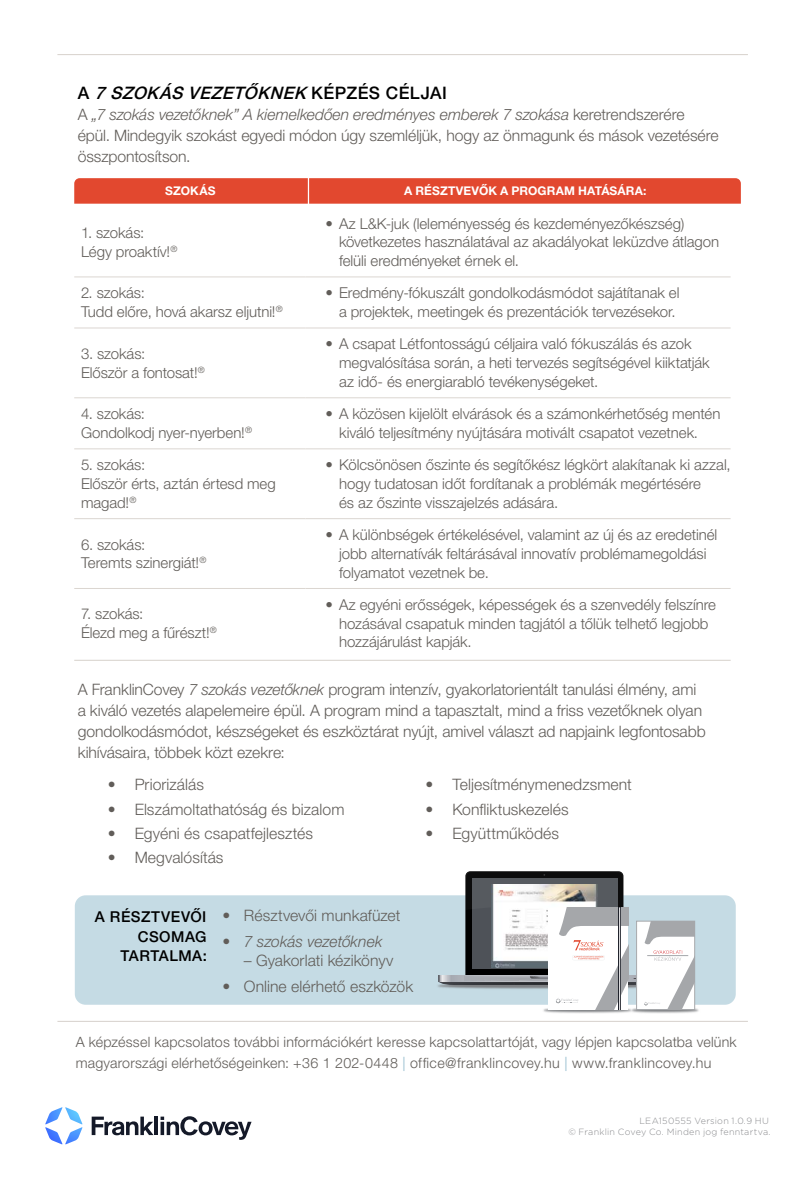
<style>
.page{position:relative;width:810px;height:1188px;background:#fff}
.page>*{position:absolute;margin:0;border:0;box-sizing:border-box;transform-origin:0 0}
.t1{font:italic 500 17.25px "Helvetica Neue LT Pro";color:#000}
.t2{font:300 15.75px/21px "Helvetica Neue LT Pro";letter-spacing:-.005em;color:#615d59}
.t3{font:italic 300 15.75px "Helvetica Neue LT Pro";color:#615d59}
.t4{font:300 15px/18.8px "Helvetica Neue LT Pro";letter-spacing:-.005em;color:#615d59}
.t5{font:500 15px/19.5px "Helvetica Neue LT Pro";letter-spacing:.035em;color:#000;text-align:right}
.t6{font:300 14.25px/21px "Helvetica Neue LT Pro";letter-spacing:.015em;color:#615d59}
.t7{font:700 12px "Helvetica Neue LT Pro";letter-spacing:.015em;color:#fff}
.t8{font:300 9px/12px "Gotham";letter-spacing:.03em;color:#898a8d;text-align:right}
.s1{font-style:normal}
.s2{font-style:italic}
.s3{color:#8bb7c9}
</style>
<div class="page">
<hr style="left:74px;top:277px;width:231px;height:1px;background:#dbd6d1">
<hr style="left:305px;top:277px;width:426px;height:1px;background:#dbd6d1">
<hr style="left:74px;top:328px;width:231px;height:1px;background:#dbd6d1">
<hr style="left:305px;top:328px;width:426px;height:1px;background:#dbd6d1">
<hr style="left:74px;top:397px;width:231px;height:1px;background:#dbd6d1">
<hr style="left:305px;top:397px;width:426px;height:1px;background:#dbd6d1">
<hr style="left:74px;top:448px;width:231px;height:1px;background:#dbd6d1">
<hr style="left:305px;top:448px;width:426px;height:1px;background:#dbd6d1">
<hr style="left:74px;top:518px;width:231px;height:1px;background:#dbd6d1">
<hr style="left:305px;top:518px;width:426px;height:1px;background:#dbd6d1">
<hr style="left:74px;top:588px;width:231px;height:1px;background:#dbd6d1">
<hr style="left:305px;top:588px;width:426px;height:1px;background:#dbd6d1">
<svg style="left:74px;top:178px;width:667px;height:26px;background:#e24c33"></svg>
<hr style="left:57px;top:54px;width:691px;height:1px;background:#dbd6d1">
<hr style="left:74px;top:660px;width:657px;height:1px;background:#dbd6d1">
<hr style="left:57px;top:1021px;width:691px;height:1px;background:#dbd6d1">
<div style="left:75px;top:895px;width:661px;height:110px;background:#c5dbe4;border-radius:11px"></div>
<img style="left:543px;top:1010px;width:84px;height:3px">
<img style="left:627px;top:1003px;width:76px;height:10px">
<svg style="left:438px;top:871px;width:256px;height:139px"></svg>
<svg style="left:92px;top:1117px;width:62px;height:18px"></svg>
<hr style="left:154px;top:1117px;width:4px;height:18px;background:#141928">
<svg style="left:161px;top:1116px;width:91px;height:24px"></svg>
<svg style="left:45px;top:1107px;width:38px;height:37px"></svg>
<p class="t1" style="left:78px;top:83px;width:371px"><span class="s1">A</span> 7 SZOKÁS VEZETŐKNEK <span class="s1">KÉPZÉS CÉL JAI</span></p>
<p class="t2" style="left:78px;top:104px;width:642px">A <span class="s2">„7 szokás vezeto˝ knek” A kiemelkedo˝ en eredményes emberek 7 szokása</span> keretrendszerére épül. Mindegyik szokást egyedi módon úgy szemléljük, hogy az önmagunk és mások vezetésére összpontosítson.</p>
<p class="t7" style="left:165px;top:184px;width:52px">SZOKÁS</p>
<p class="t7" style="left:404px;top:184px;width:244px">A RÉSZTVEVŐK A PROGRAM HATÁSÁRA:</p>
<p class="t4" style="left:81px;top:223px;width:98px">1. szokás:<br>Légy proaktív!<sup>®</sup></p>
<p class="t4" style="left:339px;top:214px;width:382px;text-indent:-14px">• Az L&amp;K-juk (leleményesség és kezdeményezőkészség) következetes használatával az akadályokat leküzdve átlagon felüli eredményeket érnek el.</p>
<p class="t4" style="left:81px;top:283px;width:203px">2. szokás:<br>Tudd előre, hová akarsz eljutni!<sup>®</sup></p>
<p class="t4" style="left:326px;top:283px;width:355px;text-align:right">• Eredmény-fókuszált gondolkodásmódot sajátítanak el a projektek, meetingek és prezentációk tervezésekor.</p>
<p class="t4" style="left:81px;top:344px;width:125px">3. szokás:<br>Először a fontosat!<sup>®</sup></p>
<p class="t4" style="left:339px;top:334px;width:372px;text-indent:-14px">• A csapat Létfontosságú céljaira való fókuszálás és azok megvalósítása során, a heti tervezés segítségével kiiktatják az idő- és energiarabló tevékenységeket.</p>
<p class="t4" style="left:81px;top:404px;width:173px">4. szokás:<br>Gondolkodj nyer-nyerben!<sup>®</sup></p>
<p class="t4" style="left:326px;top:404px;width:396px;text-align:center">• A közösen kijelölt elvárások és a számonkérhetőség mentén kiváló teljesítmény nyújtására motivált csapatot vezetnek.</p>
<p class="t4" style="left:81px;top:455px;width:196px">5. szokás:<br>Először érts, aztán értesd meg magad!<sup>®</sup></p>
<p class="t4" style="left:339px;top:455px;width:393px;text-indent:-14px">• Kölcsönösen őszinte és segítőkész légkört alakítanak ki azzal, hogy tudatosan időt fordítanak a problémák megértésére<br>és az őszinte visszajelzés adására.</p>
<p class="t4" style="left:81px;top:535px;width:127px">6. szokás:<br>Teremts szinergiát!<sup>®</sup></p>
<p class="t4" style="left:339px;top:525px;width:380px;text-indent:-14px">• A különbségek értékelésével, valamint az új és az eredetinél jobb alternatívák feltárásával innovatív problémamegoldási folyamatot vezetnek be.</p>
<p class="t4" style="left:81px;top:604px;width:137px">7. szokás:<br>Élezd meg a fűrészt!<sup>®</sup></p>
<p class="t4" style="left:339px;top:595px;width:378px;text-indent:-14px">• Az egyéni erősségek, képességek és a szenvedély felszínre hozásával csapatuk minden tagjától a tőlük telhető legjobb hozzájárulást kapják.</p>
<p class="t2" style="left:78px;top:679px;width:629px">A FranklinCovey <span class="s2">7 szokás vezeto˝ knek</span> program intenzív, gyakorlatorientált tanulási élmény, ami a kiváló vezetés alapelemeire épül. A program mind a tapasztalt, mind a friss vezetőknek olyan gondolkodásmódot, készségeket és eszköztárat nyújt, amivel választ ad napjaink legfontosabb kihívásaira, többek közt ezekre:</p>
<p class="t2" style="left:108px;top:774px;width:98px">• Priorizálás</p>
<p class="t2" style="left:108px;top:798px;width:238px">• Elszámoltathatóság és bizalom</p>
<p class="t2" style="left:108px;top:823px;width:207px">• Egyéni és csapatfejlesztés</p>
<p class="t2" style="left:108px;top:847px;width:117px">• Megvalósítás</p>
<p class="t2" style="left:425px;top:774px;width:208px">• Teljesítménymenedzsment</p>
<p class="t2" style="left:425px;top:798px;width:145px">• Konfliktuskezelés</p>
<p class="t2" style="left:425px;top:823px;width:135px">• Együttműködés</p>
<p class="t5" style="left:95px;top:907px;width:114px">A RÉSZTVEVŐI<br>CSOMAG<br>TARTALMA:</p>
<p class="t2" style="left:223px;top:905px;width:179px">• Résztvevői munkafüzet</p>
<p class="t3" style="left:223px;top:932px;width:161px">• 7 szokás vezeto˝ knek</p>
<p class="t2" style="left:244px;top:950px;width:151px">– Gyakorlati kézikönyv</p>
<p class="t2" style="left:223px;top:975px;width:192px">• Online elérhető eszközök</p>
<p class="t6" style="left:76px;top:1031px;width:662px">A képzéssel kapcsolatos további információkért keresse kapcsolattartóját, vagy lépjen kapcsolatba velünk magyarországi elérhetőségeinken: +36 1 202-0448 <span class="s3">|</span> office@franklincovey.hu <span class="s3">|</span> www.franklincovey.hu</p>
<p class="t8" style="left:568px;top:1114px;width:204px">LEA150555 Version 1.0.9 HU<br>© Franklin Covey Co. Minden jog fenntartva.</p>
</div>
